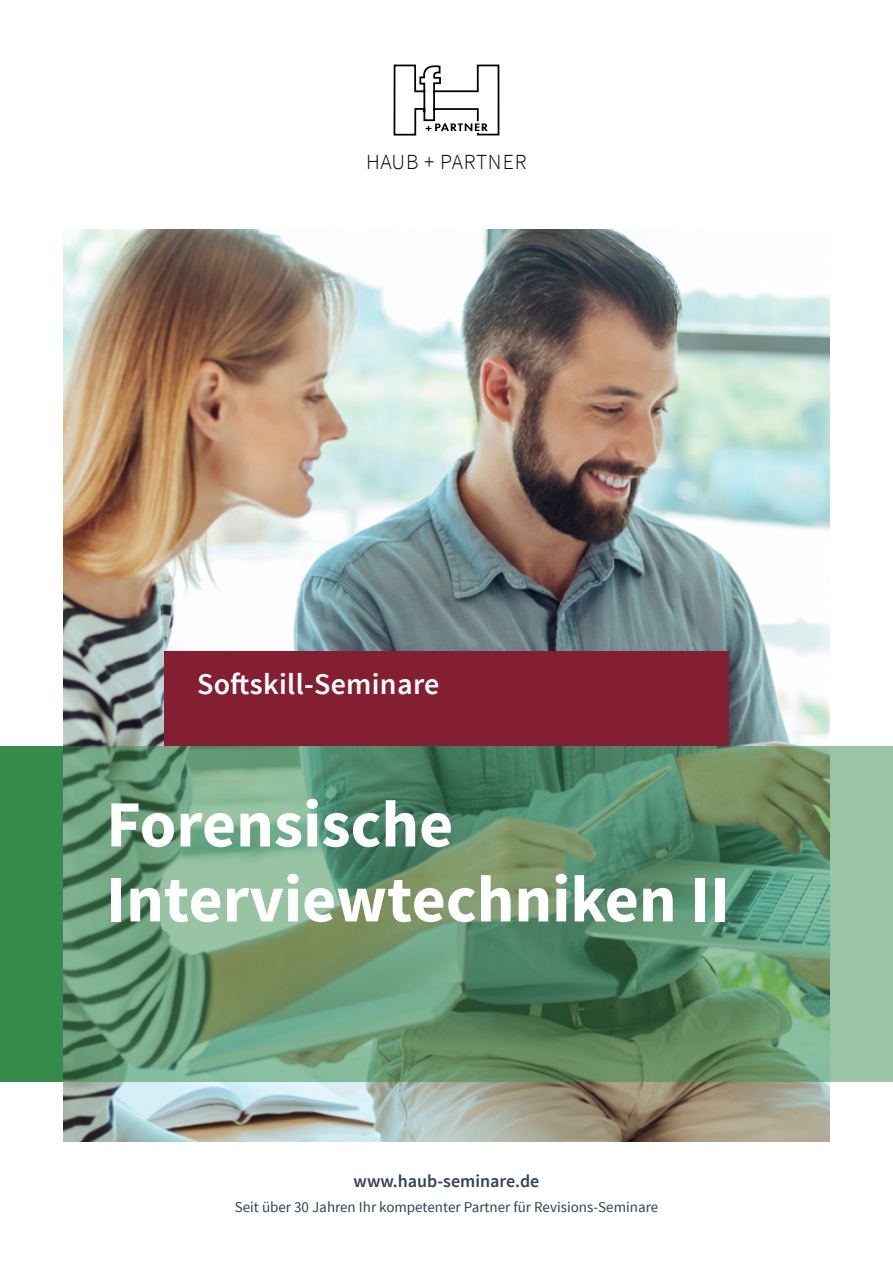
<style>
.page{position:relative;width:893px;height:1263px;background:#fff}
.page>*{position:absolute;margin:0;border:0;box-sizing:border-box;transform-origin:0 0}
.t1{font:700 66px/75px "Source Sans Pro";color:#fff}
.t2{font:600 30px "Source Sans Pro";letter-spacing:.01em;color:#fff}
.t3{font:300 21.45px "Source Sans Pro";letter-spacing:.03em;color:#000}
.t4{font:600 18px "Source Sans Pro";color:#304355}
.t5{font:15px "Source Sans Pro";color:#304355}
</style>
<div class="page">
<div style="left:0;top:746px;width:77px;height:335px;background:#348b4a"></div>
<img style="left:64px;top:230px;width:765px;height:912px">
<svg style="left:63px;top:746px;width:830px;height:335px;background:#659371"></svg>
<div style="left:164px;top:651px;width:565px;height:95px;background:#841e32"></div>
<svg style="left:393px;top:64px;width:107px;height:72px"></svg>
<h3 class="t3" style="left:366px;top:149px;width:162px">HAUB + PARTNER</h3>
<h2 class="t2" style="left:197px;top:665px;width:244px">Softskill-Seminare</h2>
<h1 class="t1" style="left:106px;top:789px;width:625px">Forensische<br>Interviewtechniken II</h1>
<p class="t4" style="left:354px;top:1169px;width:187px">www.haub-seminare.de</p>
<p class="t5" style="left:235px;top:1198px;width:425px">Seit über 30 Jahren Ihr kompetenter Partner für Revisions-Seminare</p>
</div>
